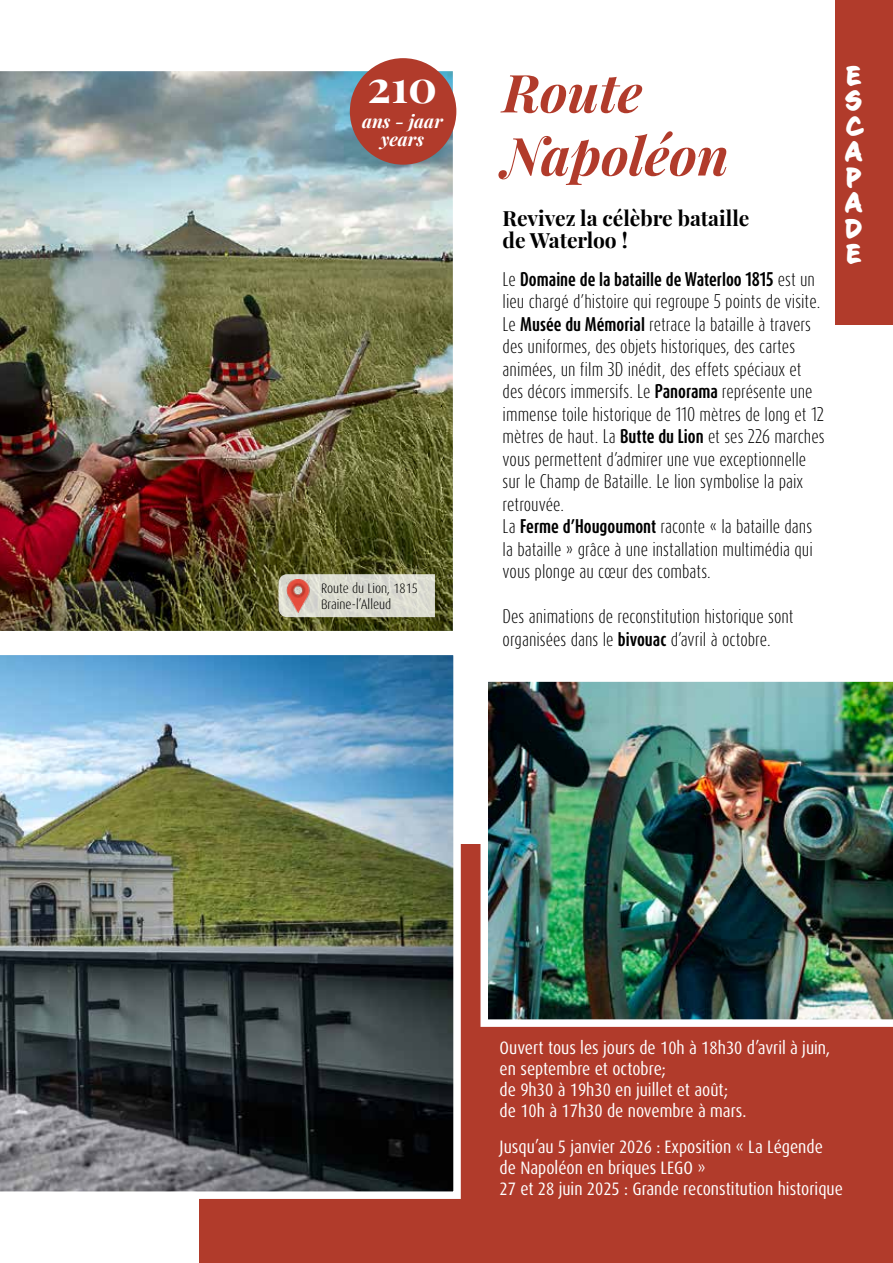
<style>
.page{position:relative;width:893px;height:1263px;background:#fff}
.page>*{position:absolute;margin:0;border:0;box-sizing:border-box;transform-origin:0 0}
.t1{font:italic 700 52.5px/63px "Playfair Display";color:#b13b2b}
.t2{font:700 45px "Playfair Display";color:#fff}
.t3{font:700 27px/25.5px "CC Sign Language";color:#fff;text-align:justify}
.t4{font:700 21px/22.5px "Playfair Display";color:#000}
.t5{font:condensed 18px/21px "Dax Pro";color:#fff}
.t6{font:italic 700 18px/18px "Playfair Display";color:#fff;text-align:center}
.t7{font:300 16.5px/22.5px "Dax Compact Pro";color:#000}
.t8{font:300 condensed 13.65px/16.4px "Dax Pro";color:#000}
.s1{font-weight:700}
</style>
<div class="page">
<div style="left:200px;top:844px;width:693px;height:419px;background:#b13b2b"></div>
<img style="left:0;top:655px;width:461px;height:548px">
<img style="left:480px;top:681px;width:413px;height:346px">
<img style="left:0;top:60px;width:457px;height:571px">
<svg style="left:278px;top:574px;width:157px;height:43px;background:#d9dacf"></svg>
<img style="left:287px;top:579px;width:28px;height:34px">
<div style="left:350px;top:58px;width:106px;height:107px;background:#b13b2b;border-radius:50%"></div>
<div style="left:835px;top:0;width:58px;height:324px;background:#b13b2b"></div>
<h2 class="t2" style="left:367px;top:50px;width:71px">210</h2>
<p class="t6" style="left:362px;top:111px;width:82px">ans - jaar years</p>
<p class="t8" style="left:321px;top:580px;width:98px">Route du Lion, 1815<br>Braine-l’Alleud</p>
<h1 class="t1" style="left:503px;top:56px;width:228px">Route<br>Napoléon</h1>
<p class="t4" style="left:503px;top:205px;width:248px">Revivez la célèbre bataille de Waterloo !</p>
<p class="t7" style="left:503px;top:268px;width:323px">Le <span class="s1">Domaine de la bataille de Waterloo 1815</span> est un lieu chargé d’histoire qui regroupe 5 points de visite.<br>Le <span class="s1">Musée du Mémorial</span> retrace la bataille à travers des uniformes, des objets historiques, des cartes animées, un film 3D inédit, des effets spéciaux et des décors immersifs. Le <span class="s1">Panorama</span> représente une immense toile historique de 110 mètres de long et 12 mètres de haut. La <span class="s1">Butte du Lion</span> et ses 226 marches vous permettent d’admirer une vue exceptionnelle sur le Champ de Bataille. Le lion symbolise la paix retrouvée.<br>La <span class="s1">Ferme d’Hougoumont</span> raconte « la bataille dans la bataille » grâce à une installation multimédia qui vous plonge au cœur des combats.</p>
<p class="t7" style="left:503px;top:606px;width:292px">Des animations de reconstitution historique sont organisées dans le <span class="s1">bivouac</span> d’avril à octobre.</p>
<h3 class="t3" style="left:845px;top:62px;width:19px">E S C A P A D E</h3>
<p class="t5" style="left:500px;top:1037px;width:332px">Ouvert tous les jours de 10h à 18h30 d’avril à juin, en septembre et octobre;<br>de 9h30 à 19h30 en juillet et août;<br>de 10h à 17h30 de novembre à mars.</p>
<p class="t5" style="left:500px;top:1136px;width:345px">Jusqu’au 5 janvier 2026 : Exposition « La Légende de Napoléon en briques LEGO »<br>27 et 28 juin 2025 : Grande reconstitution historique</p>
</div>
